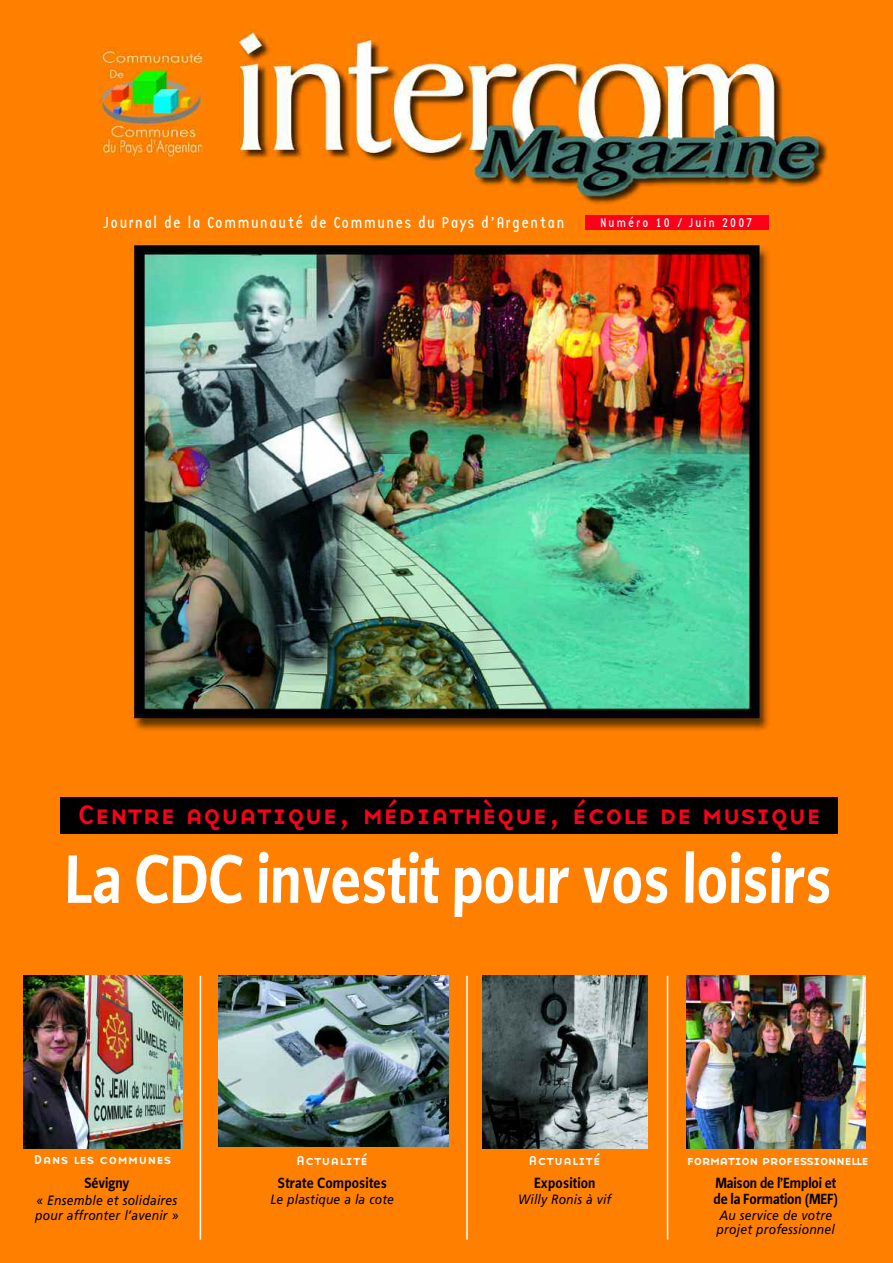
<style>
.page{position:relative;width:893px;height:1263px;background:#fff}
.page>*{position:absolute;margin:0;border:0;box-sizing:border-box;transform-origin:0 0}
.t1{font:700 76.5px "Beo Sans";color:#fff;scale:.85 1}
.t2{font:27.75px "Base Nine Small Caps";letter-spacing:-.02em;color:#fd0019}
.t3{font:700 16.5px/16.5px "Beo Sans";color:#000;scale:.9 1}
.t4{font:16.5px "Base Twelve Sans";letter-spacing:.055em;color:#fff}
.t5{font:italic 13.5px/15px "Frutiger";letter-spacing:.015em;color:#000;scale:.9 1}
.t6{font:13.5px "Base Nine Small Caps";color:#fff}
.t7{font:13.5px "Base Nine Small Caps";letter-spacing:-.06em;color:#fff}
.t8{font:13.2px "Base Twelve Sans";letter-spacing:.12em;color:#fff}
</style>
<div class="page">
<img style="left:0;top:0;width:893px;height:1263px">
<div style="left:585px;top:216px;width:184px;height:14px;background:#fd0019"></div>
<div style="left:60px;top:796px;width:778px;height:37px;background:#000"></div>
<img style="left:482px;top:976px;width:166px;height:172px">
<img style="left:24px;top:976px;width:159px;height:172px">
<img style="left:686px;top:976px;width:179px;height:172px">
<hr style="left:667px;top:976px;width:1px;height:263px;background:#fff">
<hr style="left:466px;top:976px;width:2px;height:263px;background:#fff">
<img style="left:219px;top:976px;width:230px;height:170px">
<hr style="left:200px;top:976px;width:1px;height:263px;background:#fff">
<p class="t4" style="left:104px;top:213px;width:462px">Journal de la Communauté de Communes du Pays d’Argentan</p>
<p class="t8" style="left:600px;top:215px;width:154px">Numéro 10 / Juin 2007</p>
<h2 class="t2" style="left:77px;top:799px;width:746px">Centre aquatique, médiathèque, école de musique</h2>
<h1 class="t1" style="left:64px;top:851px;width:904px">La CDC investit pour vos loisirs</h1>
<p class="t6" style="left:34px;top:1152px;width:139px">Dans les communes</p>
<p class="t3" style="left:84px;top:1175px;width:52px">Sévigny</p>
<p class="t5" style="left:35px;top:1194px;width:161px">« Ensemble et solidaires pour affronter l’avenir »</p>
<p class="t6" style="left:296px;top:1152px;width:74px">Actualité</p>
<p class="t3" style="left:278px;top:1175px;width:123px">Strate Composites</p>
<p class="t5" style="left:270px;top:1192px;width:139px">Le plastique a la cote</p>
<p class="t6" style="left:528px;top:1152px;width:74px">Actualité</p>
<p class="t3" style="left:534px;top:1175px;width:70px">Exposition</p>
<p class="t5" style="left:518px;top:1192px;width:105px">Willy Ronis à vif</p>
<p class="t7" style="left:687px;top:1152px;width:184px">formation professionnelle</p>
<p class="t3" style="left:713px;top:1175px;width:140px">Maison de l’Emploi et de la Formation (MEF)</p>
<p class="t5" style="left:717px;top:1210px;width:133px;line-height:13.5px">Au service de votre projet professionnel</p>
</div>
